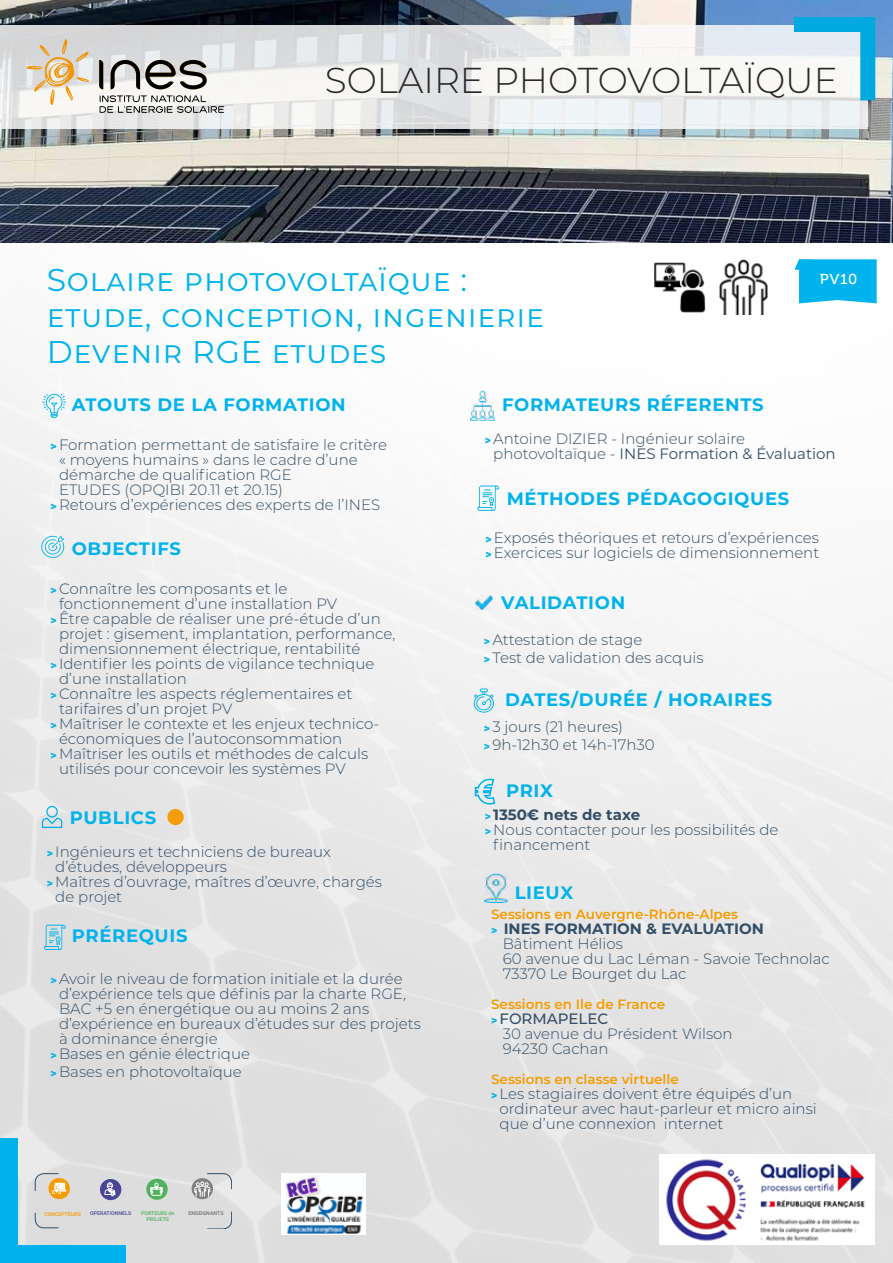
<style>
.page{position:relative;width:893px;height:1263px;background:#fff}
.page>*{position:absolute;margin:0;border:0;box-sizing:border-box;transform-origin:0 0}
.t1{font:300 36px "Montserrat";color:#282827}
.t2{font:31.5px/36px "Montserrat";letter-spacing:.025em;color:#00b3ec}
.t3{font:700 18px "Montserrat";letter-spacing:.04em;color:#00b3ec}
.t4{font:300 15px/15px "Montserrat";color:#324e66}
.t5{font:700 15px "Montserrat";color:#324e66}
.t6{font:14.4px "Museo 500";color:#fff;scale:1.05 1}
.t7{font:600 13.5px "Montserrat";color:#f59c00}
.t8{font:500 5.25px/6.1px "Roboto";color:#51b15d;text-align:center}
.t9{font:500 5.25px "Roboto";color:#4a4697}
.t10{font:500 5.25px "Roboto";color:#f59c00}
.t11{font:500 5.25px "Roboto";color:#727271}
.s1{font-family:"Roboto";font-weight:900;font-size:12px;color:#00b3ec}
.s2{font-weight:400}
.s3{font-weight:700}
.s4{font-weight:500}
</style>
<div class="page">
<img style="left:0;top:242px;width:893px;height:1021px">
<div style="left:100px;top:1179px;width:21px;height:21px;background:#4a4697;border-radius:50%"></div>
<svg style="left:104px;top:1182px;width:11px;height:26px"></svg>
<svg style="left:48px;top:1178px;width:22px;height:21px"></svg>
<div style="left:192px;top:1178px;width:21px;height:21px;background:#818080;border-radius:50%"></div>
<svg style="left:194px;top:1173px;width:38px;height:24px"></svg>
<svg style="left:35px;top:1173px;width:31px;height:55px;background:#dbd1be"></svg>
<svg style="left:146px;top:1178px;width:22px;height:22px"></svg>
<svg style="left:150px;top:1183px;width:13px;height:20px"></svg>
<svg style="left:207px;top:1211px;width:25px;height:17px"></svg>
<div style="left:0;top:1138px;width:17px;height:125px;background:#00b3ec"></div>
<div style="left:1px;top:1246px;width:124px;height:17px;background:#00b3ec"></div>
<svg style="left:794px;top:259px;width:83px;height:44px;background:#17b9ed"></svg>
<svg style="left:42px;top:394px;width:24px;height:24px"></svg>
<svg style="left:41px;top:536px;width:23px;height:22px"></svg>
<svg style="left:42px;top:806px;width:20px;height:22px"></svg>
<div style="left:167px;top:809px;width:17px;height:16px;background:#f59d08;border-radius:50%"></div>
<svg style="left:44px;top:925px;width:22px;height:25px"></svg>
<img style="left:471px;top:391px;width:23px;height:29px">
<svg style="left:477px;top:485px;width:22px;height:26px"></svg>
<svg style="left:474px;top:688px;width:20px;height:25px"></svg>
<svg style="left:474px;top:778px;width:22px;height:41px"></svg>
<img style="left:484px;top:873px;width:23px;height:30px">
<img style="left:475px;top:595px;width:18px;height:14px">
<img style="left:660px;top:1155px;width:214px;height:89px">
<div style="left:645px;top:259px;width:68px;height:55px;background:#fff"></div>
<img style="left:654px;top:262px;width:52px;height:51px">
<div style="left:710px;top:259px;width:68px;height:55px;background:#fff"></div>
<img style="left:720px;top:259px;width:47px;height:55px">
<img style="left:281px;top:1173px;width:84px;height:62px">
<img style="left:0;top:0;width:893px;height:242px">
<svg style="left:0;top:25px;width:868px;height:104px"></svg>
<div style="left:860px;top:18px;width:15px;height:82px;background:#00a9df"></div>
<div style="left:794px;top:17px;width:81px;height:15px;background:#00a9df"></div>
<svg style="left:100px;top:95px;width:124px;height:18px"></svg>
<svg style="left:27px;top:39px;width:62px;height:66px"></svg>
<svg style="left:99px;top:60px;width:4px;height:29px"></svg>
<svg style="left:111px;top:60px;width:96px;height:29px"></svg>
<h1 class="t1" style="left:325px;top:56px;width:514px">SOLAIRE PHOTOVOLTAÏQUE</h1>
<h2 class="t2" style="left:47px;top:260px;width:499px">Solaire photovoltaïque : etude, conception, ingenierie<br>Devenir RGE etudes</h2>
<p class="t6" style="left:820px;top:271px;width:37px">PV10</p>
<p class="t3" style="left:72px;top:392px;width:276px">ATOUTS DE LA FORMATION</p>
<p class="t4" style="left:50px;top:436px;width:338px"><span class="s1">&gt;</span> Formation permettant de satisfaire le critère</p>
<p class="t4" style="left:59px;top:451px;width:300px">« moyens humains » dans le cadre d’une</p>
<p class="t4" style="left:59px;top:466px;width:234px">démarche de qualification RGE</p>
<p class="t4" style="left:59px;top:481px;width:225px">ETUDES (OPQIBI 20.11 et 20.15)</p>
<p class="t4" style="left:50px;top:496px;width:331px"><span class="s1">&gt;</span> Retours d’expériences des experts de l’INES</p>
<p class="t3" style="left:72px;top:536px;width:111px">OBJECTIFS</p>
<p class="t4" style="left:50px;top:581px;width:238px"><span class="s1">&gt;</span> Connaître les composants et le</p>
<p class="t4" style="left:59px;top:596px;width:280px">fonctionnement d’une installation PV</p>
<p class="t4" style="left:50px;top:611px;width:332px"><span class="s1">&gt;</span> Être capable de réaliser une pré-étude d’un</p>
<p class="t4" style="left:59px;top:626px;width:338px">projet : gisement, implantation, performance,</p>
<p class="t4" style="left:59px;top:641px;width:303px">dimensionnement électrique, rentabilité</p>
<p class="t4" style="left:50px;top:656px;width:325px"><span class="s1">&gt;</span> Identifier les points de vigilance technique</p>
<p class="t4" style="left:59px;top:671px;width:129px">d’une installation</p>
<p class="t4" style="left:50px;top:686px;width:303px"><span class="s1">&gt;</span> Connaître les aspects réglementaires et</p>
<p class="t4" style="left:59px;top:701px;width:175px">tarifaires d’un projet PV</p>
<p class="t4" style="left:50px;top:716px;width:330px"><span class="s1">&gt;</span> Maîtriser le contexte et les enjeux technico-</p>
<p class="t4" style="left:59px;top:731px;width:285px">économiques de l’autoconsommation</p>
<p class="t4" style="left:50px;top:746px;width:319px"><span class="s1">&gt;</span> Maîtriser les outils et méthodes de calculs</p>
<p class="t4" style="left:59px;top:761px;width:288px">utilisés pour concevoir les systèmes PV</p>
<p class="t3" style="left:70px;top:805px;width:88px">PUBLICS</p>
<p class="t4" style="left:47px;top:844px;width:286px"><span class="s1">&gt;</span> Ingénieurs et techniciens de bureaux</p>
<p class="t4" style="left:55px;top:859px;width:173px">d’études, développeurs</p>
<p class="t4" style="left:47px;top:874px;width:337px"><span class="s1">&gt;</span> Maîtres d’ouvrage, maîtres d’œuvre, chargés</p>
<p class="t4" style="left:55px;top:889px;width:68px">de projet</p>
<p class="t3" style="left:72px;top:923px;width:117px">PRÉREQUIS</p>
<p class="t4" style="left:50px;top:971px;width:354px"><span class="s1">&gt;</span> Avoir le niveau de formation initiale et la durée</p>
<p class="t4" style="left:59px;top:986px;width:349px">d’expérience tels que définis par la charte RGE,</p>
<p class="t4" style="left:59px;top:1001px;width:312px">BAC +5 en énergétique ou au moins 2 ans</p>
<p class="t4" style="left:59px;top:1016px;width:363px">d’expérience en bureaux d’études sur des projets</p>
<p class="t4" style="left:59px;top:1031px;width:160px">à dominance énergie</p>
<p class="t4" style="left:50px;top:1046px;width:201px"><span class="s1">&gt;</span> Bases en génie électrique</p>
<p class="t4" style="left:50px;top:1064px;width:193px"><span class="s1">&gt;</span> Bases en photovoltaïque</p>
<p class="t3" style="left:502px;top:392px;width:263px">FORMATEURS RÉFERENTS</p>
<p class="t4" style="left:493px;top:431px;width:344px;text-indent:-9px"><span class="s1">&gt;</span> Antoine DIZIER - Ingénieur solaire photovoltaïque - <span class="s2">INES Formation &amp; Évaluation</span></p>
<p class="t3" style="left:507px;top:486px;width:284px">MÉTHODES PÉDAGOGIQUES</p>
<p class="t4" style="left:485px;top:530px;width:335px"><span class="s1">&gt;</span> Exposés théoriques et retours d’expériences <span class="s1">&gt;</span> Exercices sur logiciels de dimensionnement</p>
<p class="t3" style="left:501px;top:590px;width:126px">VALIDATION</p>
<p class="t4" style="left:484px;top:630px;width:221px;line-height:18px"><span class="s1">&gt;</span> Attestation de stage<br><span class="s1">&gt;</span> Test de validation des acquis</p>
<p class="t3" style="left:505px;top:686px;width:269px">DATES/DURÉE / HORAIRES</p>
<p class="t4" style="left:484px;top:718px;width:172px;line-height:18px"><span class="s1">&gt;</span> 3 jours (21 heures)<br><span class="s1">&gt;</span> 9h-12h30 et 14h-17h30</p>
<p class="t3" style="left:506px;top:777px;width:49px">PRIX</p>
<p class="t5" style="left:485px;top:804px;width:157px"><span class="s1">&gt;</span> 1350€ nets de taxe</p>
<p class="t4" style="left:485px;top:822px;width:295px"><span class="s1">&gt;</span> Nous contacter pour les possibilités de</p>
<p class="t4" style="left:493px;top:837px;width:99px">financement</p>
<p class="t3" style="left:515px;top:880px;width:60px">LIEUX</p>
<p class="t7" style="left:491px;top:904px;width:249px">Sessions en Auvergne-Rhône-Alpes</p>
<p class="t4" style="left:503px;top:920px;width:329px;text-indent:-12px"><span class="s1">&gt;</span> <span class="s3">INES FORMATION &amp; EVALUATION<br></span>Bâtiment Hélios<br>60 avenue du Lac Léman - Savoie Technolac<br>73370 Le Bourget du Lac</p>
<p class="t7" style="left:491px;top:994px;width:176px">Sessions en Ile de France</p>
<p class="t4" style="left:503px;top:1010px;width:231px;text-indent:-12px"><span class="s1">&gt;</span> <span class="s4">FORMAPELEC<br></span>30 avenue du Président Wilson<br>94230 Cachan</p>
<p class="t7" style="left:491px;top:1069px;width:189px">Sessions en classe virtuelle</p>
<p class="t4" style="left:500px;top:1085px;width:319px;text-indent:-9px"><span class="s1">&gt;</span> Les stagiaires doivent être équipés d’un ordinateur avec haut-parleur et micro ainsi que d’une connexion internet</p>
<p class="t8" style="left:141px;top:1209px;width:35px">PORTEURS de<br>PROJETS</p>
<p class="t10" style="left:44px;top:1210px;width:38px">CONCEPTEURS</p>
<p class="t9" style="left:90px;top:1209px;width:42px">OPERATIONNELS</p>
<p class="t11" style="left:188px;top:1209px;width:37px">ENSEIGNANTS</p>
</div>
